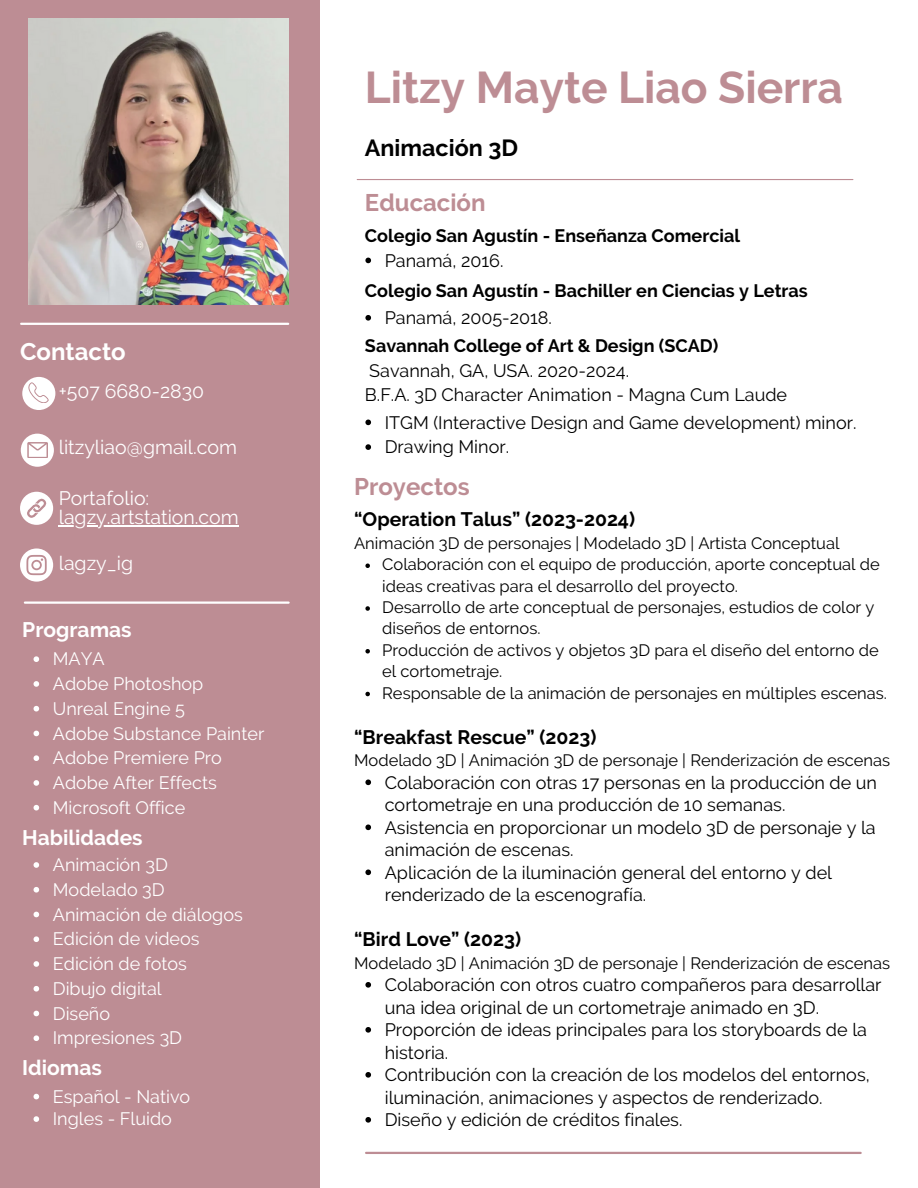
<style>
.page{position:relative;width:918px;height:1188px;background:#fff}
.page>*{position:absolute;margin:0;border:0;box-sizing:border-box;transform-origin:0 0}
.t1{font:700 44.25px "Raleway";color:#bd8d94}
.t2{font:700 24px "Raleway";color:#bd8d94}
.t3{font:700 24px "Raleway";color:#fff}
.t4{font:700 23.25px "Raleway";color:#000}
.t5{font:700 21px "Raleway";color:#fff}
.t6{font:19.5px "Raleway";color:#fff}
.t7{font:700 19.5px "Raleway";color:#000}
.t8{font:18px/22.5px "Raleway";color:#000}
.t9{font:18px "Raleway";color:#fff}
.t10{font:700 18px "Raleway";color:#000}
.t11{font:16.5px/21.3px "Raleway";color:#000}
</style>
<div class="page">
<div style="left:0;top:0;width:319px;height:1187px;background:#bd8d94"></div>
<hr style="left:21px;top:323px;width:267px;height:2px;background:#fff">
<hr style="left:25px;top:601px;width:264px;height:3px;background:#fff">
<div style="left:22px;top:377px;width:33px;height:33px;background:#fff;border-radius:50%"></div>
<div style="left:21px;top:434px;width:33px;height:33px;background:#fff;border-radius:50%"></div>
<svg style="left:28px;top:382px;width:21px;height:21px"></svg>
<div style="left:20px;top:548px;width:33px;height:34px;background:#fff;border-radius:50%"></div>
<svg style="left:26px;top:555px;width:28px;height:27px"></svg>
<div style="left:20px;top:492px;width:33px;height:33px;background:#fff;border-radius:50%"></div>
<svg style="left:27px;top:498px;width:20px;height:20px"></svg>
<svg style="left:365px;top:564px;width:5px;height:4px"></svg>
<svg style="left:365px;top:606px;width:5px;height:5px"></svg>
<svg style="left:365px;top:649px;width:5px;height:5px"></svg>
<svg style="left:365px;top:692px;width:5px;height:4px"></svg>
<svg style="left:365px;top:780px;width:6px;height:5px"></svg>
<svg style="left:365px;top:825px;width:6px;height:5px"></svg>
<svg style="left:365px;top:870px;width:6px;height:5px"></svg>
<svg style="left:365px;top:982px;width:6px;height:6px"></svg>
<svg style="left:365px;top:1027px;width:6px;height:6px"></svg>
<svg style="left:365px;top:1072px;width:6px;height:6px"></svg>
<svg style="left:365px;top:1117px;width:6px;height:6px"></svg>
<hr style="left:366px;top:1152px;width:495px;height:2px;background:#bd8d94">
<hr style="left:357px;top:179px;width:496px;height:1px;background:#bd8d94">
<svg style="left:27px;top:442px;width:21px;height:16px"></svg>
<img style="left:28px;top:19px;width:260px;height:286px">
<svg style="left:34px;top:656px;width:5px;height:6px"></svg>
<svg style="left:34px;top:681px;width:5px;height:6px"></svg>
<svg style="left:34px;top:706px;width:5px;height:6px"></svg>
<svg style="left:34px;top:731px;width:5px;height:5px"></svg>
<svg style="left:34px;top:755px;width:5px;height:6px"></svg>
<svg style="left:34px;top:780px;width:5px;height:6px"></svg>
<svg style="left:34px;top:805px;width:5px;height:6px"></svg>
<svg style="left:365px;top:420px;width:6px;height:5px"></svg>
<svg style="left:365px;top:444px;width:6px;height:6px"></svg>
<svg style="left:34px;top:1094px;width:5px;height:5px"></svg>
<svg style="left:34px;top:1116px;width:5px;height:6px"></svg>
<svg style="left:34px;top:862px;width:5px;height:6px"></svg>
<svg style="left:34px;top:887px;width:5px;height:6px"></svg>
<svg style="left:34px;top:912px;width:5px;height:5px"></svg>
<svg style="left:34px;top:936px;width:5px;height:6px"></svg>
<svg style="left:34px;top:961px;width:5px;height:6px"></svg>
<svg style="left:34px;top:986px;width:5px;height:6px"></svg>
<svg style="left:34px;top:1011px;width:5px;height:5px"></svg>
<svg style="left:34px;top:1035px;width:5px;height:6px"></svg>
<hr style="left:59px;top:525px;width:180px;height:1px;background:#fff">
<svg style="left:365px;top:258px;width:6px;height:5px"></svg>
<svg style="left:365px;top:315px;width:6px;height:6px"></svg>
<p class="t3" style="left:20px;top:338px;width:107px">Contacto</p>
<p class="t6" style="left:59px;top:379px;width:147px">+507 6680-2830</p>
<h3 class="t6" style="left:59px;top:436px;width:180px">litzyliao@gmail.com</h3>
<p class="t6" style="left:59px;top:487px;width:92px">Portafolio:</p>
<h3 class="t6" style="left:59px;top:506px;width:182px">lagzy.artstation.com</h3>
<p class="t6" style="left:59px;top:552px;width:76px">lagzy_ig</p>
<h5 class="t5" style="left:22px;top:617px;width:111px">Programas</h5>
<h5 class="t9" style="left:53px;top:648px;width:53px">MAYA</h5>
<p class="t9" style="left:53px;top:673px;width:152px">Adobe Photoshop</p>
<p class="t9" style="left:53px;top:698px;width:134px">Unreal Engine 5</p>
<p class="t9" style="left:53px;top:723px;width:213px">Adobe Substance Painter</p>
<p class="t9" style="left:53px;top:747px;width:171px">Adobe Premiere Pro</p>
<p class="t9" style="left:53px;top:772px;width:166px">Adobe After Effects</p>
<p class="t9" style="left:53px;top:797px;width:134px">Microsoft Office</p>
<p class="t5" style="left:22px;top:825px;width:122px">Habilidades</p>
<p class="t9" style="left:53px;top:854px;width:117px">Animación 3D</p>
<p class="t9" style="left:53px;top:879px;width:113px">Modelado 3D</p>
<p class="t9" style="left:53px;top:904px;width:192px">Animación de diálogos</p>
<p class="t9" style="left:53px;top:929px;width:148px">Edición de videos</p>
<p class="t9" style="left:53px;top:953px;width:136px">Edición de fotos</p>
<p class="t9" style="left:53px;top:978px;width:110px">Dibujo digital</p>
<p class="t9" style="left:53px;top:1003px;width:59px">Diseño</p>
<p class="t9" style="left:53px;top:1028px;width:131px">Impresiones 3D</p>
<p class="t5" style="left:22px;top:1056px;width:81px">Idiomas</p>
<p class="t9" style="left:53px;top:1086px;width:139px">Español - Nativo</p>
<p class="t9" style="left:53px;top:1108px;width:121px">Ingles - Fluido</p>
<p class="t1" style="left:365px;top:61px;width:480px">Litzy Mayte Liao Sierra</p>
<p class="t4" style="left:365px;top:134px;width:155px">Animación 3D</p>
<p class="t2" style="left:365px;top:189px;width:122px">Educación</p>
<p class="t10" style="left:365px;top:225px;width:377px">Colegio San Agustín - Enseñanza Comercial</p>
<p class="t10" style="left:365px;top:280px;width:444px">Colegio San Agustín - Bachiller en Ciencias y Letras</p>
<p class="t8" style="left:385px;top:249px;width:120px">Panamá, 2016.</p>
<p class="t8" style="left:385px;top:306px;width:169px">Panamá, 2005-2018.</p>
<h2 class="t10" style="left:365px;top:335px;width:355px">Savannah College of Art &amp; Design (SCAD)</h2>
<h2 class="t8" style="left:369px;top:359px;width:261px">Savannah, GA, USA. 2020-2024.</h2>
<p class="t8" style="left:365px;top:383px;width:424px">B.F.A. 3D Character Animation - Magna Cum Laude</p>
<h2 class="t8" style="left:385px;top:411px;width:473px">ITGM (Interactive Design and Game development) minor.</h2>
<p class="t8" style="left:385px;top:436px;width:126px">Drawing Minor.</p>
<p class="t2" style="left:354px;top:472px;width:117px">Proyectos</p>
<p class="t7" style="left:354px;top:508px;width:282px">“Operation Talus” (2023-2024)</p>
<h2 class="t11" style="left:354px;top:532px;width:487px">Animación 3D de personajes | Modelado 3D | Artista Conceptual</h2>
<p class="t11" style="left:382px;top:554px;width:499px">Colaboración con el equipo de producción, aporte conceptual de ideas creativas para el desarrollo del proyecto.</p>
<h4 class="t11" style="left:382px;top:597px;width:494px">Desarrollo de arte conceptual de personajes, estudios de color y diseños de entornos.</h4>
<h4 class="t11" style="left:382px;top:639px;width:498px">Producción de activos y objetos 3D para el diseño del entorno de el cortometraje.</h4>
<h4 class="t11" style="left:382px;top:682px;width:506px">Responsable de la animación de personajes en múltiples escenas.</h4>
<h4 class="t7" style="left:354px;top:725px;width:244px">“Breakfast Rescue” (2023)</h4>
<p class="t11" style="left:354px;top:750px;width:538px">Modelado 3D | Animación 3D de personaje | Renderización de escenas</p>
<p class="t8" style="left:385px;top:771px;width:494px">Colaboración con otras 17 personas en la producción de un cortometraje en una producción de 10 semanas.</p>
<p class="t8" style="left:385px;top:816px;width:493px">Asistencia en proporcionar un modelo 3D de personaje y la animación de escenas.</p>
<p class="t8" style="left:385px;top:861px;width:449px">Aplicación de la iluminación general del entorno y del renderizado de la escenografía.</p>
<p class="t7" style="left:354px;top:928px;width:168px">“Bird Love” (2023)</p>
<p class="t11" style="left:354px;top:952px;width:538px">Modelado 3D | Animación 3D de personaje | Renderización de escenas</p>
<p class="t8" style="left:385px;top:973px;width:498px">Colaboración con otros cuatro compañeros para desarrollar una idea original de un cortometraje animado en 3D.</p>
<p class="t8" style="left:385px;top:1018px;width:484px">Proporción de ideas principales para los storyboards de la historia.</p>
<p class="t8" style="left:385px;top:1063px;width:487px">Contribución con la creación de los modelos del entornos, iluminación, animaciones y aspectos de renderizado.</p>
<p class="t8" style="left:385px;top:1108px;width:299px">Diseño y edición de créditos finales.</p>
</div>
